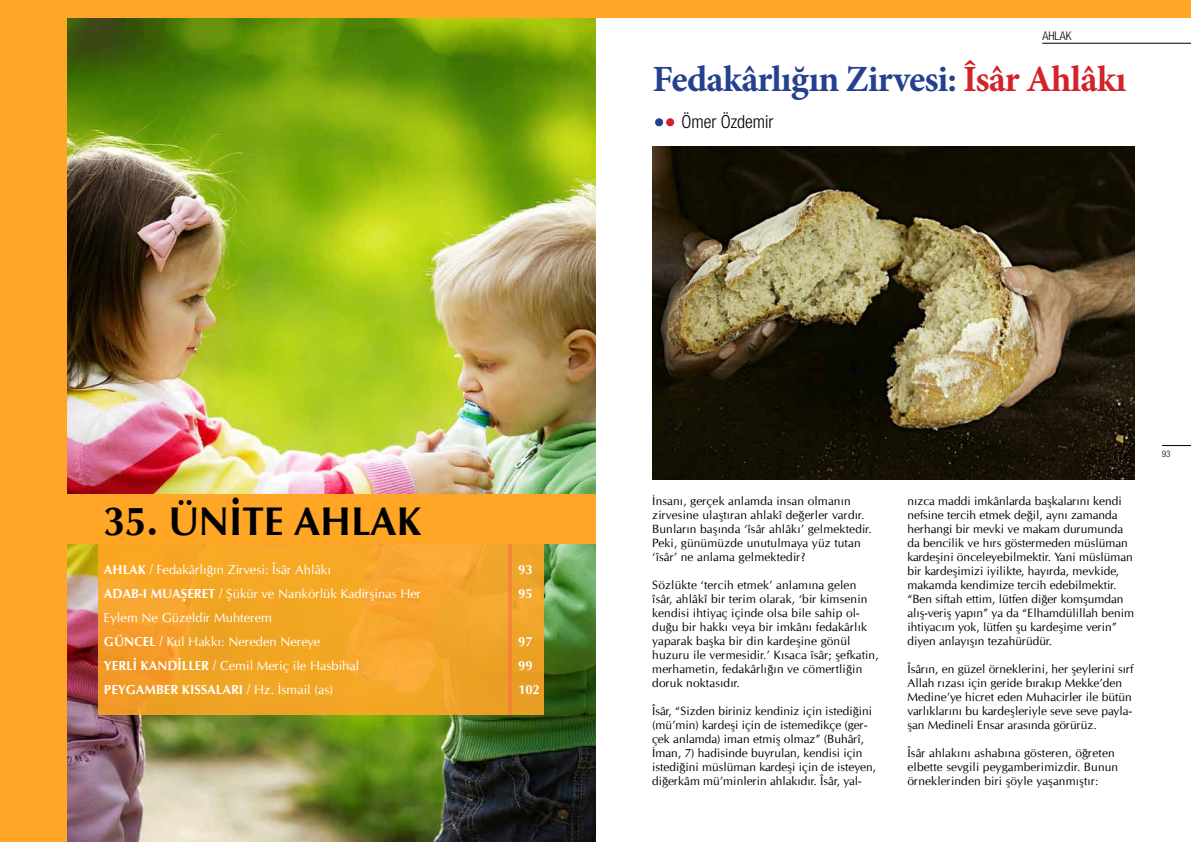
<style>
.page{position:relative;width:1191px;height:842px;background:#fff}
.page>*{position:absolute;margin:0;border:0;box-sizing:border-box;transform-origin:0 0}
.t1{font:700 40px "CG Omega";letter-spacing:-.01em;color:#000}
.t2{font:700 37px "Minion Pro";letter-spacing:-.025em;color:#25408f}
.t3{font:300 condensed 18px "Helvetica Neue LT Pro";color:#000}
.t4{font:13px/24px "Cg Omega";color:#fff}
.t5{font:700 13px/24px "CG Omega";color:#fff}
.t6{font:12px/14px "Cg Omega";color:#000}
.t7{font:300 condensed 12px "Helvetica Neue LT Pro";color:#000}
.t8{font:300 condensed 9px "Helvetica Neue LT Pro";color:#000}
.s1{color:#d2232a}
.s2{font-family:"CG Omega";font-weight:700}
.s3{font-family:"Cg Omega";font-weight:400}
</style>
<div class="page">
<hr style="left:1161px;top:445px;width:30px;height:1px;background:#000">
<hr style="left:1042px;top:43px;width:149px;height:1px;background:#000">
<img style="left:652px;top:147px;width:482px;height:332px">
<img style="left:66px;top:18px;width:529px;height:824px">
<div style="left:57px;top:495px;width:538px;height:49px;background:#ffa626"></div>
<div style="left:0;top:0;width:66px;height:842px;background:#ffa626"></div>
<svg style="left:98px;top:544px;width:446px;height:170px;background:#f3a428"></svg>
<hr style="left:508px;top:544px;width:3px;height:170px;background:#f7704a">
<div style="left:0;top:0;width:1191px;height:18px;background:#ffa626"></div>
<div style="left:655px;top:118px;width:8px;height:8px;background:#25408f;border-radius:50%"></div>
<div style="left:666px;top:118px;width:8px;height:8px;background:#d2232a;border-radius:50%"></div>
<p class="t7" style="left:1042px;top:29px;width:31px">AHLAK</p>
<h2 class="t2" style="left:652px;top:53px;width:475px">Fedakârlığın Zirvesi: <span class="s1">Îsâr Ahlâkı</span></h2>
<h3 class="t3" style="left:681px;top:111px;width:94px">Ömer Özdemir</h3>
<h1 class="t1" style="left:103px;top:496px;width:320px">35. ÜNİTE AHLAK</h1>
<p class="t4" style="left:104px;top:557px;width:319px"><span class="s2">AHLAK /</span> Fedakârlığın Zirvesi: Îsâr Ahlâkı<br><span class="s2">ADAB-I MUAŞERET /</span> Şükür ve Nankörlük Kadirşinas Her Eylem Ne Güzeldir Muhterem<br><span class="s2">GÜNCEL /</span> Kul Hakkı: Nereden Nereye<br><span class="s2">YERLİ KANDİLLER /</span> Cemil Meriç ile Hasbihal</p>
<p class="t5" style="left:104px;top:677px;width:230px">PEYGAMBER KISSALARI / <span class="s3">Hz. İsmail (as)</span></p>
<p class="t5" style="left:518px;top:557px;width:16px">93<br>95</p>
<p class="t5" style="left:518px;top:629px;width:23px">97<br>99<br>102</p>
<p class="t6" style="left:652px;top:494px;width:221px">İnsanı, gerçek anlamda insan olmanın zirvesine ulaştıran ahlakî değerler vardır.<br>Bunların başında ‘îsâr ahlâkı’ gelmektedir.<br>Peki, günümüzde unutulmaya yüz tutan ‘îsâr’ ne anlama gelmektedir?</p>
<p class="t6" style="left:652px;top:578px;width:228px">Sözlükte ‘tercih etmek’ anlamına gelen îsâr, ahlâkî bir terim olarak, ‘bir kimsenin kendisi ihtiyaç içinde olsa bile sahip ol&shy;duğu bir hakkı veya bir imkânı fedakârlık yaparak başka bir din kardeşine gönül huzuru ile vermesidir.’ Kısaca îsâr; şefkatin, merhametin, fedakârlığın ve cömertliğin doruk noktasıdır.</p>
<p class="t6" style="left:652px;top:704px;width:225px">Îsâr, “Sizden biriniz kendiniz için istediğini (mü’min) kardeşi için de istemedikçe (ger&shy;çek anlamda) iman etmiş olmaz” (Buhârî, İman, 7) hadisinde buyrulan, kendisi için istediğini müslüman kardeşi için de isteyen, diğerkâm mü’minlerin ahlakıdır. Îsâr, yal-</p>
<p class="t6" style="left:907px;top:494px;width:228px">nızca maddi imkânlarda başkalarını kendi nefsine tercih etmek değil, aynı zamanda herhangi bir mevki ve makam durumunda da bencilik ve hırs göstermeden müslüman kardeşini önceleyebilmektir. Yani müslüman bir kardeşimizi iyilikte, hayırda, mevkide, makamda kendimize tercih edebilmektir. “Ben siftah ettim, lütfen diğer komşumdan alış-veriş yapın” ya da “Elhamdülillah benim ihtiyacım yok, lütfen şu kardeşime verin” diyen anlayışın tezahürüdür.</p>
<p class="t6" style="left:907px;top:662px;width:227px">Îsârın, en güzel örneklerini, her şeylerini sırf Allah rızası için geride bırakıp Mekke’den Medine’ye hicret eden Muhacirler ile bütün varlıklarını bu kardeşleriyle seve seve payla&shy;şan Medineli Ensar arasında görürüz.</p>
<p class="t6" style="left:907px;top:746px;width:212px">Îsâr ahlakını ashabına gösteren, öğreten elbette sevgili peygamberimizdir. Bunun örneklerinden biri şöyle yaşanmıştır:</p>
<p class="t8" style="left:1162px;top:448px;width:10px">93</p>
</div>
